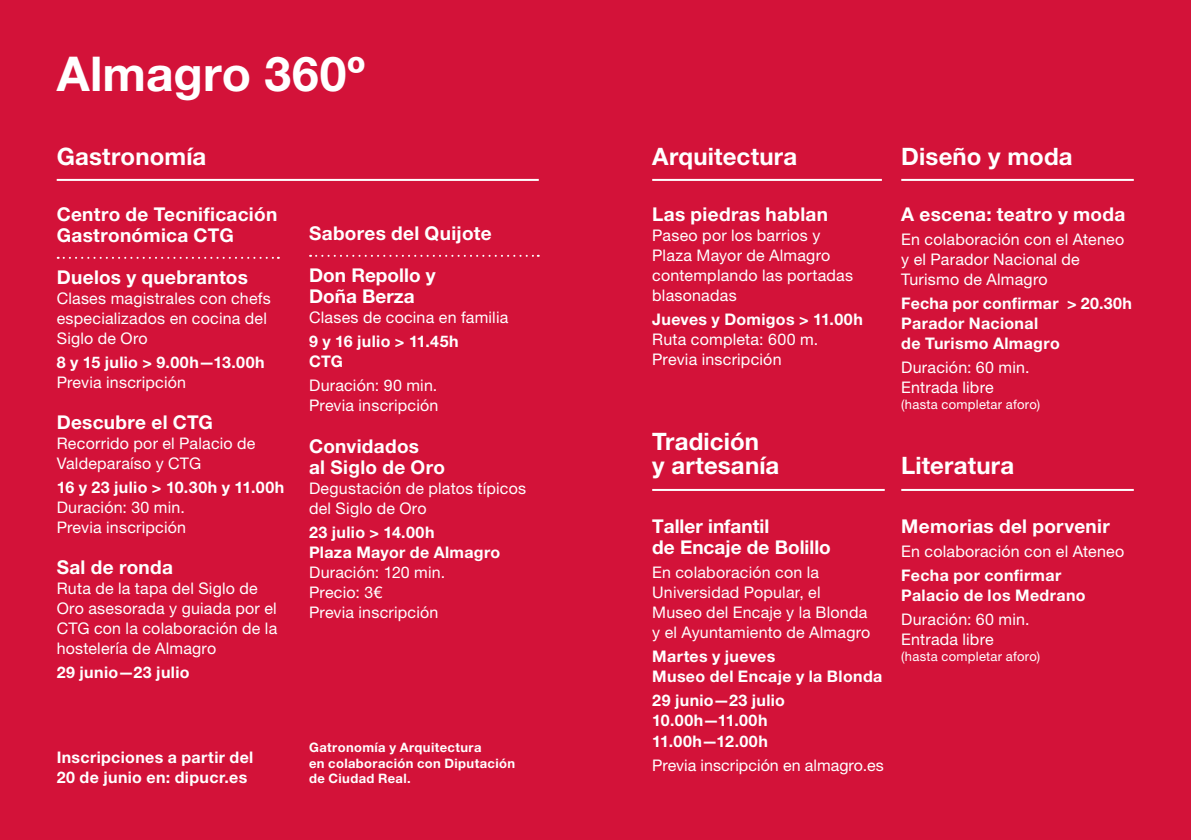
<style>
.page{position:relative;width:1191px;height:840px;background:#fff}
.page>*{position:absolute;margin:0;border:0;box-sizing:border-box;transform-origin:0 0}
.t1{font:700 48px "Helvetica Neue LT Std";letter-spacing:.005em;color:#fff}
.t2{font:700 24px/24px "Helvetica Neue LT Std";letter-spacing:.005em;color:#fff}
.t3{font:700 19px/21px "Helvetica Neue LT Std";letter-spacing:.015em;color:#fff}
.t4{font:16px/20px "Helvetica Neue LT Std";letter-spacing:.015em;color:#fff}
.t5{font:700 16px/20px "Helvetica Neue LT Std";letter-spacing:.02em;color:#fff}
.t6{font:700 13px/15.6px "Helvetica Neue LT Std";letter-spacing:.03em;color:#fff}
.t7{font:13px "Helvetica Neue LT Std";letter-spacing:.02em;color:#fff}
</style>
<div class="page">
<div style="left:0;top:0;width:1191px;height:839px;background:#d31239"></div>
<hr style="left:57px;top:179px;width:482px;height:2px;background:#fff">
<svg style="left:58px;top:257px;width:221px;height:2px"></svg>
<svg style="left:310px;top:255px;width:229px;height:2px"></svg>
<hr style="left:652px;top:179px;width:230px;height:2px;background:#fff">
<hr style="left:652px;top:488px;width:232px;height:2px;background:#fff">
<hr style="left:901px;top:179px;width:232px;height:2px;background:#fff">
<hr style="left:901px;top:488px;width:232px;height:2px;background:#fff">
<h1 class="t1" style="left:57px;top:44px;width:310px">Almagro 360º</h1>
<h2 class="t2" style="left:57px;top:143px;width:151px">Gastronomía</h2>
<p class="t3" style="left:57px;top:203px;width:222px">Centro de Tecnificación<br>Gastronómica CTG</p>
<p class="t3" style="left:57px;top:266px;width:193px">Duelos y quebrantos</p>
<p class="t4" style="left:57px;top:288px;width:216px">Clases magistrales con chefs especializados en cocina del<br>Siglo de Oro</p>
<p class="t5" style="left:57px;top:352px;width:209px">8 y 15 julio &gt; 9.00h—13.00h</p>
<p class="t4" style="left:57px;top:372px;width:131px">Previa inscripción</p>
<p class="t3" style="left:57px;top:411px;width:158px">Descubre el CTG</p>
<p class="t4" style="left:57px;top:433px;width:200px">Recorrido por el Palacio de<br>Valdeparaíso y CTG</p>
<p class="t5" style="left:57px;top:477px;width:229px">16 y 23 julio &gt; 10.30h y 11.00h</p>
<p class="t4" style="left:57px;top:497px;width:131px">Duración: 30 min.<br>Previa inscripción</p>
<p class="t3" style="left:57px;top:556px;width:118px">Sal de ronda</p>
<p class="t4" style="left:57px;top:578px;width:222px">Ruta de la tapa del Siglo de<br>Oro asesorada y guiada por el<br>CTG con la colaboración de la hostelería de Almagro</p>
<p class="t5" style="left:57px;top:662px;width:134px">29 junio—23 julio</p>
<p class="t5" style="left:57px;top:746px;width:198px">Inscripciones a partir del<br>20 de junio en: dipucr.es</p>
<p class="t3" style="left:309px;top:222px;width:184px">Sabores del Quijote</p>
<p class="t3" style="left:309px;top:264px;width:128px">Don Repollo y<br>Doña Berza</p>
<p class="t4" style="left:309px;top:307px;width:201px">Clases de cocina en familia</p>
<p class="t5" style="left:309px;top:330px;width:151px">9 y 16 julio &gt; 11.45h<br>CTG</p>
<p class="t4" style="left:309px;top:375px;width:131px">Duración: 90 min.<br>Previa inscripción</p>
<p class="t3" style="left:309px;top:435px;width:137px">Convidados<br>al Siglo de Oro</p>
<p class="t4" style="left:309px;top:478px;width:219px">Degustación de platos típicos del Siglo de Oro</p>
<p class="t5" style="left:309px;top:521px;width:193px">23 julio &gt; 14.00h<br>Plaza Mayor de Almagro</p>
<p class="t4" style="left:309px;top:562px;width:138px">Duración: 120 min.<br>Precio: 3€<br>Previa inscripción</p>
<p class="t6" style="left:309px;top:738px;width:207px">Gatronomía y Arquitectura<br>en colaboración con Diputación de Ciudad Real.</p>
<h2 class="t2" style="left:652px;top:143px;width:146px">Arquitectura</h2>
<p class="t3" style="left:652px;top:203px;width:177px">Las piedras hablan</p>
<p class="t4" style="left:652px;top:225px;width:202px">Paseo por los barrios y<br>Plaza Mayor de Almagro contemplando las portadas blasonadas</p>
<p class="t5" style="left:652px;top:309px;width:212px">Jueves y Domigos &gt; 11.00h</p>
<p class="t4" style="left:652px;top:329px;width:168px">Ruta completa: 600 m.<br>Previa inscripción</p>
<h2 class="t2" style="left:652px;top:428px;width:129px">Tradición<br>y artesanía</h2>
<p class="t3" style="left:652px;top:515px;width:180px">Taller infantil<br>de Encaje de Bolillo</p>
<p class="t4" style="left:652px;top:562px;width:220px">En colaboración con la<br>Universidad Popular, el<br>Museo del Encaje y la Blonda y el Ayuntamiento de Almagro</p>
<p class="t5" style="left:652px;top:646px;width:232px">Martes y jueves<br>Museo del Encaje y la Blonda</p>
<p class="t5" style="left:652px;top:690px;width:134px">29 junio—23 julio<br>10.00h—11.00h<br>11.00h—12.00h</p>
<p class="t4" style="left:652px;top:754px;width:233px">Previa inscripción en almagro.es</p>
<h2 class="t2" style="left:901px;top:143px;width:173px">Diseño y moda</h2>
<p class="t3" style="left:901px;top:203px;width:226px">A escena: teatro y moda</p>
<p class="t4" style="left:901px;top:229px;width:224px">En colaboración con el Ateneo y el Parador Nacional de<br>Turismo de Almagro</p>
<p class="t5" style="left:901px;top:293px;width:232px">Fecha por confirmar &gt; 20.30h<br>Parador Nacional<br>de Turismo Almagro</p>
<p class="t4" style="left:901px;top:357px;width:130px">Duración: 60 min.<br>Entrada libre</p>
<p class="t7" style="left:901px;top:396px;width:140px">(hasta completar aforo)</p>
<h2 class="t2" style="left:901px;top:452px;width:115px">Literatura</h2>
<p class="t3" style="left:901px;top:515px;width:210px">Memorias del porvenir</p>
<p class="t4" style="left:901px;top:541px;width:224px">En colaboración con el Ateneo</p>
<p class="t5" style="left:901px;top:564px;width:186px">Fecha por confirmar<br>Palacio de los Medrano</p>
<p class="t4" style="left:901px;top:609px;width:130px">Duración: 60 min.<br>Entrada libre</p>
<p class="t7" style="left:901px;top:648px;width:140px">(hasta completar aforo)</p>
</div>
